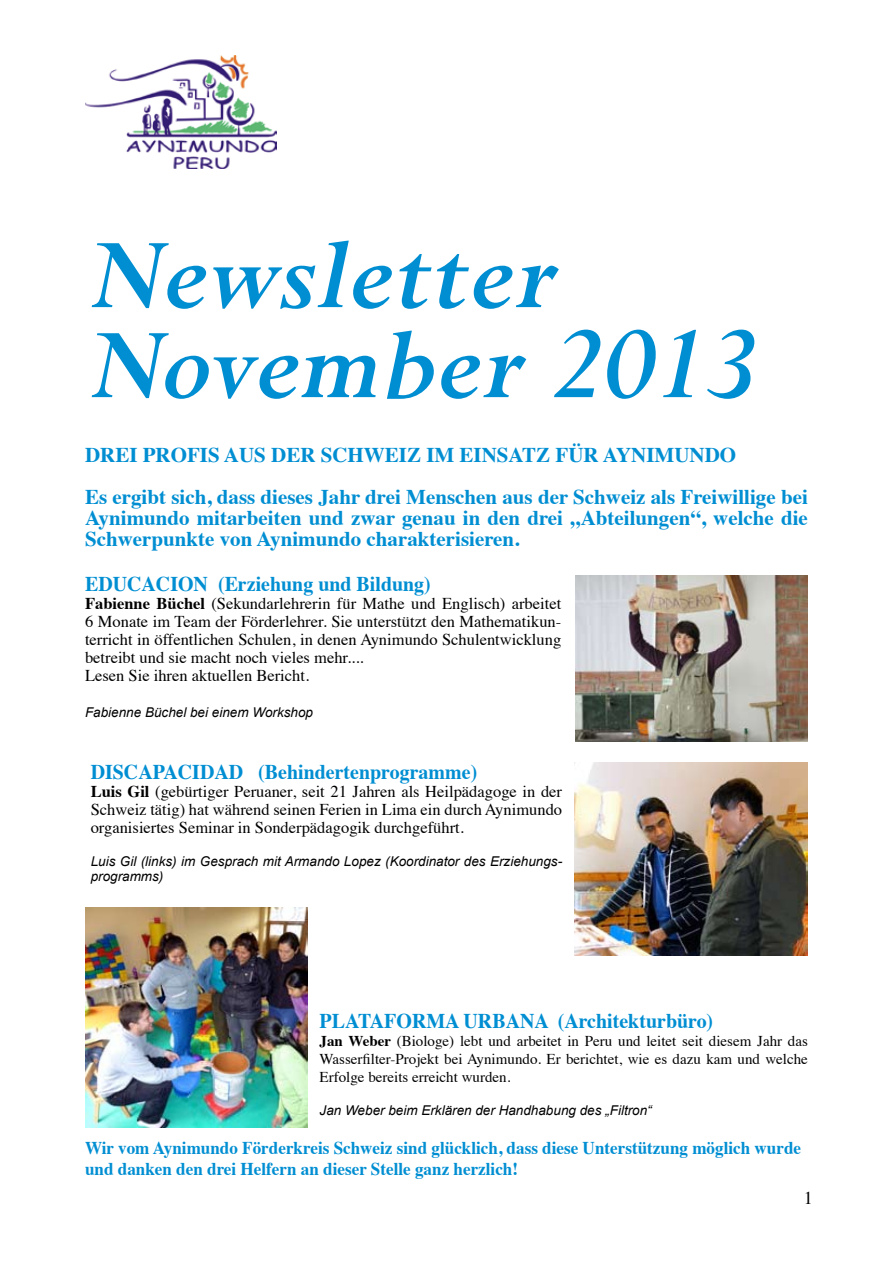
<style>
.page{position:relative;width:893px;height:1263px;background:#fff}
.page>*{position:absolute;margin:0;border:0;box-sizing:border-box;transform-origin:0 0}
.t1{font:italic 700 112.5px/90px "Perpetua";color:#008ed2}
.t2{font:700 21px/42px "Times";color:#008ed2}
.t3{font:700 21px "Times";color:#008ed2;scale:.95 1}
.t4{font:700 18px/21.6px "Times";color:#008ed2;scale:.95 1}
.t5{font:18px "Times";color:#000}
.t6{font:16.5px/18px "Times";color:#000}
.t7{font:15px/18px "Times";color:#000;text-align:justify}
.t8{font:italic 13.5px/15px "Arial";color:#000}
.s1{font-weight:700}
</style>
<div class="page">
<img style="left:85px;top:55px;width:191px;height:114px">
<img style="left:576px;top:575px;width:232px;height:167px">
<img style="left:575px;top:763px;width:233px;height:192px">
<img style="left:85px;top:908px;width:222px;height:220px">
<h1 class="t1" style="left:85px;top:229px;width:673px">Newsletter<br>November 2013</h1>
<p class="t2" style="left:85px;top:431px;width:724px">DREI PROFIS AUS DER SCHWEIZ IM EINSATZ FÜR AYNIMUNDO<br>Es ergibt sich, dass dieses Jahr drei Menschen aus der Schweiz als Freiwillige bei</p>
<p class="t2" style="left:85px;top:505px;width:724px;line-height:21px">Aynimundo mitarbeiten und zwar genau in den drei „Abteilungen“, welche die<br>Schwerpunkte von Aynimundo charakterisieren.</p>
<p class="t3" style="left:85px;top:564px;width:366px">EDUCACION (Erziehung und Bildung)</p>
<p class="t6" style="left:85px;top:593px;width:478px"><span class="s1">Fabienne Büchel</span> (Sekundarlehrerin für Mathe und Englisch) arbeitet 6 Monate im Team der Förderlehrer. Sie unterstützt den Mathematikun&shy;terricht in öffentlichen Schulen, in denen Aynimundo Schulentwicklung betreibt und sie macht noch vieles mehr....<br>Lesen Sie ihren aktuellen Bericht.</p>
<p class="t8" style="left:85px;top:705px;width:230px">Fabienne Büchel bei einem Workshop</p>
<p class="t3" style="left:91px;top:752px;width:408px">DISCAPACIDAD (Behindertenprogramme)</p>
<p class="t6" style="left:91px;top:781px;width:473px;text-align:justify"><span class="s1">Luis Gil</span> (gebürtiger Peruaner, seit 21 Jahren als Heilpädagoge in der Schweiz tätig) hat während seinen Ferien in Lima ein durch Aynimundo organisiertes Seminar in Sonderpädagogik durchgeführt.</p>
<p class="t8" style="left:91px;top:854px;width:473px">Luis Gil (links) im Gesprach mit Armando Lopez (Koordinator des Erziehungs&shy;programms)</p>
<p class="t3" style="left:320px;top:1001px;width:416px">PLATAFORMA URBANA (Architekturbüro)</p>
<p class="t7" style="left:320px;top:1030px;width:490px"><span class="s1">Jan Weber</span> (Biologe) lebt und arbeitet in Peru und leitet seit diesem Jahr das Wasserfilter-Projekt bei Aynimundo. Er berichtet, wie es dazu kam und welche Erfolge bereits erreicht wurden.</p>
<p class="t8" style="left:320px;top:1103px;width:334px">Jan Weber beim Erklären der Handhabung des „Filtron“</p>
<p class="t4" style="left:85px;top:1135px;width:755px">Wir vom Aynimundo Förderkreis Schweiz sind glücklich, dass diese Unterstützung möglich wurde und danken den drei Helfern an dieser Stelle ganz herzlich!</p>
<p class="t5" style="left:804px;top:1181px;width:10px">1</p>
</div>
